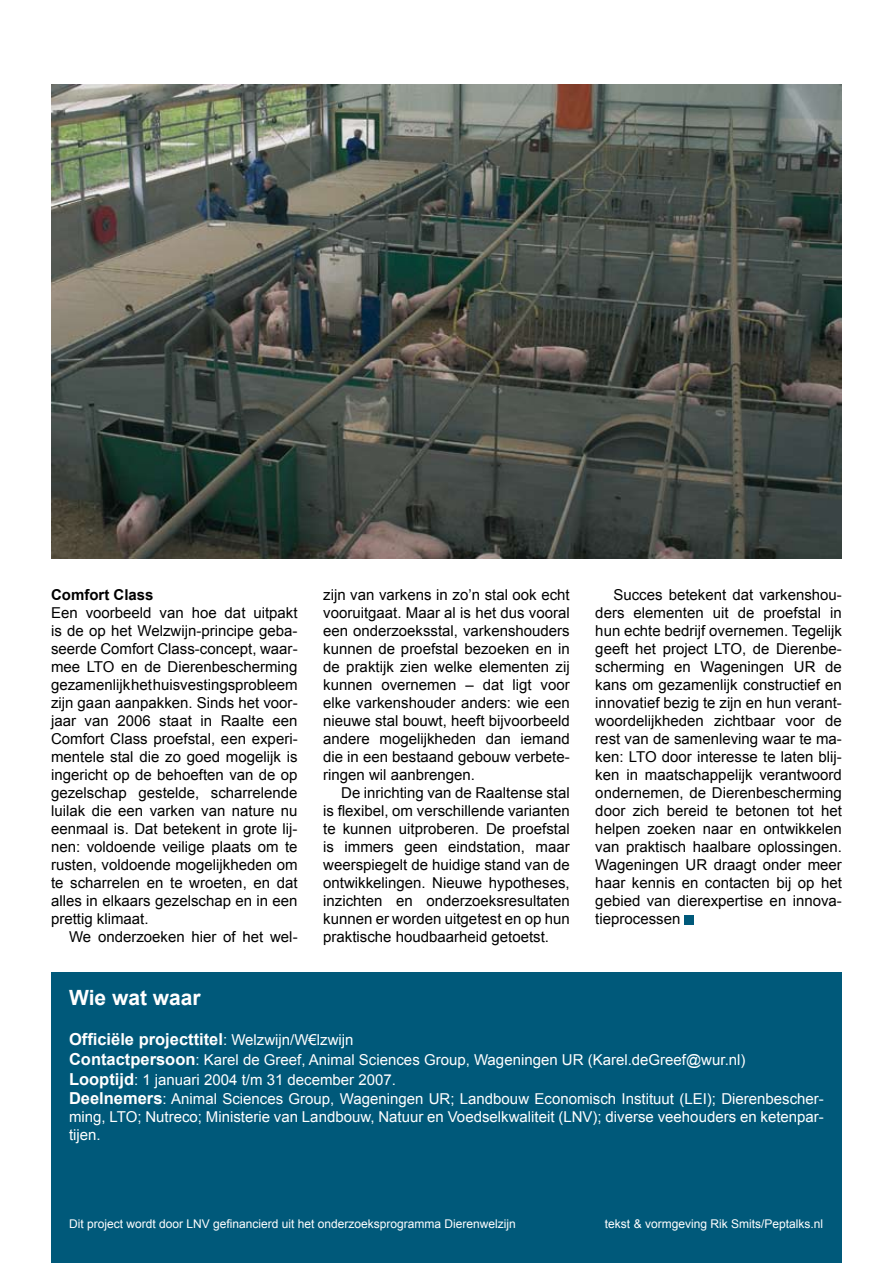
<style>
.page{position:relative;width:893px;height:1263px;background:#fff}
.page>*{position:absolute;margin:0;border:0;box-sizing:border-box;transform-origin:0 0}
.t1{font:700 21px "Arial";color:#fff}
.t2{font:700 16.5px "Arial";color:#fff}
.t3{font:15px/18px "Arial";color:#000;text-align:justify}
.t4{font:15px/19.8px "Arial";color:#fff}
.t5{font:700 15px "Arial";color:#000}
.t6{font:12px "Arial";color:#fff}
.s1{font-weight:400;font-size:15px}
.s2{font-weight:700;font-size:16.5px}
</style>
<div class="page">
<div style="left:684px;top:916px;width:10px;height:9px;background:#00597a"></div>
<div style="left:51px;top:972px;width:791px;height:291px;background:#00597a"></div>
<img style="left:51px;top:85px;width:791px;height:473px">
<p class="t5" style="left:51px;top:585px;width:104px">Comfort Class</p>
<p class="t3" style="left:51px;top:604px;width:248px">Een voorbeeld van hoe dat uitpakt is de op het Welzwijn-principe geba&shy;seerde Comfort Class-concept, waar&shy;mee LTO en de Dierenbescherming gezamenlijk het huisvestingspro-bleem zijn gaan aanpakken. Sinds het voor&shy;jaar van 2006 staat in Raalte een Comfort Class proefstal, een experi&shy;mentele stal die zo goed mogelijk is ingericht op de behoeften van de op gezel-schap gestelde, scharrelende lui-lak die een varken van nature nu eenmaal is. Dat betekent in grote lij&shy;nen: voldoen-de veilige plaats om te rusten, voldoende mogelijkheden om te scharrelen en te wroeten, en dat alles in elkaars gezelschap en in een prettig klimaat.</p>
<p class="t3" style="left:69px;top:928px;width:230px">We onderzoeken hier of het wel-</p>
<p class="t3" style="left:323px;top:586px;width:248px">zijn van varkens in zo’n stal ook echt vooruitgaat. Maar al is het dus vooral een on-derzoeksstal, varkenshouders kunnen de proefstal bezoeken en in de praktijk zien welke elementen zij kunnen overnemen – dat ligt voor elke varkenshouder anders: wie een nieuwe stal bouwt, heeft bijvoorbeeld andere mogelijkheden dan iemand die in een bestaand gebouw verbete&shy;ringen wil aanbrengen.</p>
<p class="t3" style="left:323px;top:784px;width:248px;text-indent:18px">De inrichting van de Raaltense stal is flexibel, om verschillende varianten te kunnen uitproberen. De proefstal is immers geen eindstation, maar weerspiegelt de huidige stand van de ontwikkelingen. Nieuwe hypotheses, inzichten en onderzoeksresultaten kun-- nen er worden uitgetest en op hun praktische houdbaarheid getoetst.</p>
<p class="t3" style="left:595px;top:586px;width:248px;text-indent:18px">Succes betekent dat varkenshou&shy;ders elementen uit de proefstal in hun echte bedrijf overnemen. Tegelijk geeft het project LTO, de Dierenbe&shy;scherming en Wageningen UR de kans om gezamenlijk constructief en innovatief bezig te zijn en hun verant&shy;woordelijkheden zichtbaar voor de rest van de samenleving waar te ma&shy;ken: LTO door interesse te laten blij&shy;ken in maatschappelijk verantwoord ondernemen, de Dierenbe-scherming door zich bereid te beto-nen tot het helpen zoeken naar en ontwikkelen van praktisch haalbare oplossingen.<br>Wageningen UR draagt onder meer haar kennis en contacten bij op het gebied van dierexpertise en innova&shy;tieprocessen</p>
<h1 class="t1" style="left:69px;top:984px;width:133px">Wie wat waar</h1>
<p class="t2" style="left:69px;top:1028px;width:286px">Officiële projecttitel<span class="s1">: Welzwijn/W€lzwijn</span></p>
<p class="t4" style="left:69px;top:1050px;width:756px"><span class="s2">Contactpersoon</span>: Karel de Greef, Animal Sciences Group, Wageningen UR (Karel.deGreef@wur.nl)<br><span class="s2">Looptijd</span>: 1 januari 2004 t/m 31 december 2007.<br><span class="s2">Deelnemers</span>: Animal Sciences Group, Wageningen UR; Landbouw Economisch Instituut (LEI); Dierenbescher-</p>
<p class="t4" style="left:69px;top:1108px;width:756px;line-height:18px">ming, LTO; Nutreco; Ministerie van Landbouw, Natuur en Voedselkwaliteit (LNV); diverse veehouders en ketenpar&shy;tijen.</p>
<p class="t6" style="left:69px;top:1216px;width:448px">Dit project wordt door LNV gefinancierd uit het onderzoeksprogramma Dierenwelzijn</p>
<p class="t6" style="left:605px;top:1216px;width:220px">tekst &amp; vormgeving Rik Smits/Peptalks.nl</p>
</div>
